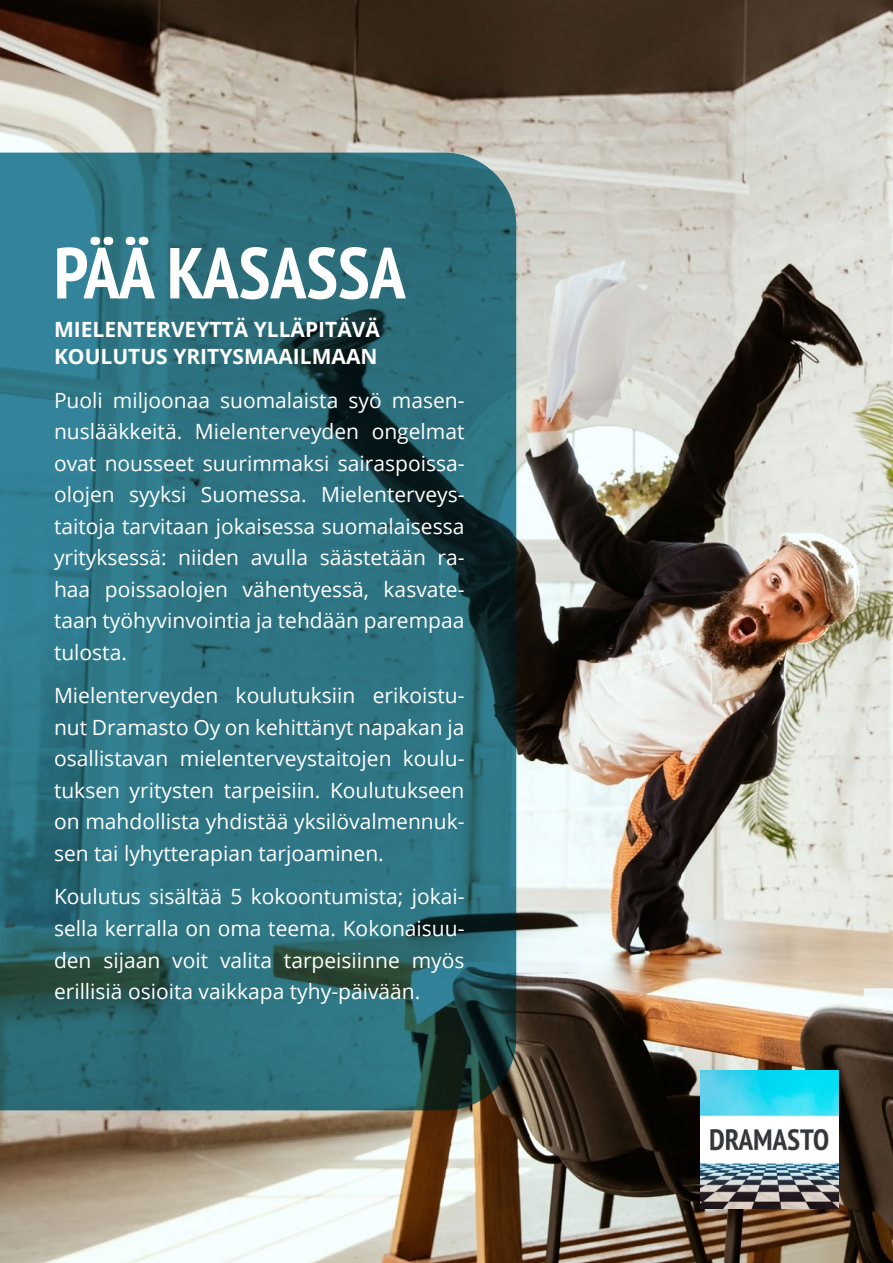
<style>
.page{position:relative;width:893px;height:1263px;background:#fff}
.page>*{position:absolute;margin:0;border:0;box-sizing:border-box;transform-origin:0 0}
.t1{font:700 condensed 72px "PT Sans";color:#fff}
.t2{font:21px/31.5px "Open Sans";color:#fff;text-align:justify}
.t3{font:700 21px/27px "Open Sans";color:#fff}
</style>
<div class="page">
<img style="left:0;top:0;width:893px;height:1263px">
<svg style="left:0;top:153px;width:516px;height:957px;background:#2b6d7a"></svg>
<img style="left:700px;top:1070px;width:139px;height:139px">
<h1 class="t1" style="left:54px;top:225px;width:353px">PÄÄ KASASSA</h1>
<p class="t3" style="left:54px;top:316px;width:328px">MIELENTERVEYTTÄ YLLÄPITÄVÄ<br>KOULUTUS YRITYSMAAILMAAN</p>
<p class="t2" style="left:54px;top:384px;width:412px">Puoli miljoonaa suomalaista syö masen&shy;nuslääkkeitä. Mielenterveyden ongelmat ovat nousseet suurimmaksi sairaspoissa&shy;olojen syyksi Suomessa. Mielenterveys&shy;taitoja tarvitaan jokaisessa suomalaisessa yrityksessä: niiden avulla säästetään ra&shy;haa poissaolojen vähentyessä, kasvate&shy;taan työhyvinvointia ja tehdään parempaa tulosta.</p>
<p class="t2" style="left:54px;top:679px;width:412px">Mielenterveyden koulutuksiin erikoistu&shy;nut Dramasto Oy on kehittänyt napakan ja osallistavan mielenterveystaitojen koulu&shy;tuksen yritysten tarpeisiin. Koulutukseen on mahdollista yhdistää yksilövalmennuk&shy;sen tai lyhytterapian tarjoaminen.</p>
<p class="t2" style="left:54px;top:880px;width:412px">Koulutus sisältää 5 kokoontumista; jokai&shy;sella kerralla on oma teema. Kokonaisuu&shy;den sijaan voit valita tarpeisiinne myös erillisiä osioita vaikkapa tyhy-päivään.</p>
</div>
